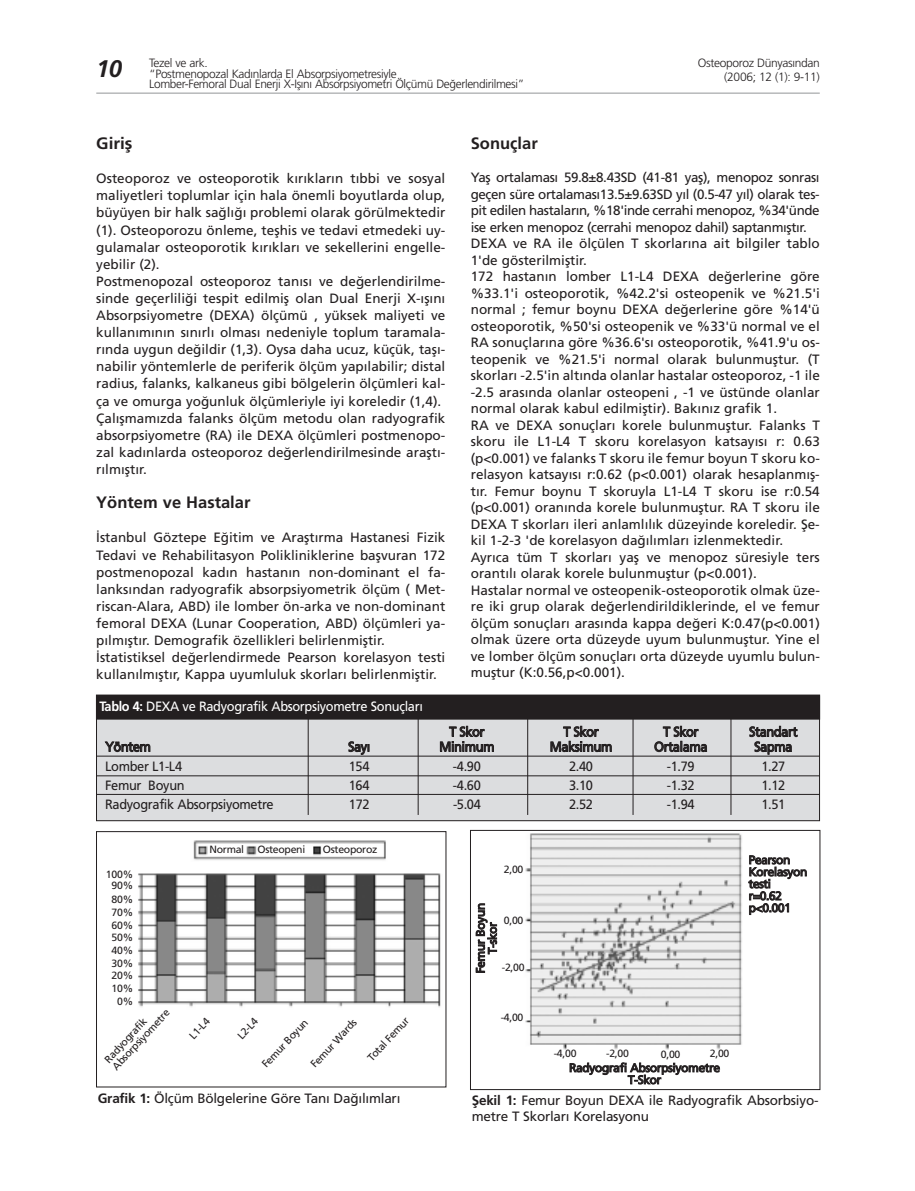
<style>
.page{position:relative;width:915px;height:1191px;background:#fff}
.page>*{position:absolute;margin:0;border:0;box-sizing:border-box;transform-origin:0 0}
.t1{font:italic 700 24px "Frutiger";color:#231f20}
.t2{font:700 16.5px "Frutiger";color:#231f20}
.t3{font:700 16.5px "Frutiger";color:#231f20;scale:1.04 1}
.t4{font:13.5px/16.5px "Frutiger";color:#231f20}
.t5{font:13.5px "Frutiger";color:#231f20;scale:.95 1}
.t6{font:13.5px "Frutiger";letter-spacing:-.03em;color:#231f20;scale:.95 1}
.t7{font:13.5px "Frutiger";letter-spacing:-.03em;color:#fff;scale:.95 1}
.t8{font:300 12px/10.5px "Frutiger";letter-spacing:-.03em;color:#231f20}
.t9{font:12px/12px "Frutiger";letter-spacing:-.03em;color:#231f20;text-align:center}
.t10{font:10.5px/12.6px "Frutiger";letter-spacing:-.03em;color:#231f20;text-align:center}
.s1{font-weight:700}
</style>
<div class="page">
<hr style="left:96px;top:93px;width:723px;height:1px;background:#939598">
<div style="left:97px;top:696px;width:722px;height:124px;background:#dcdddf"></div>
<div style="left:96px;top:696px;width:723px;height:125px;border:1px solid #231f20"></div>
<div style="left:97px;top:695px;width:722px;height:24px;background:#231f20"></div>
<hr style="left:96px;top:756px;width:723px;height:1px;background:#231f20">
<hr style="left:96px;top:775px;width:723px;height:1px;background:#231f20">
<hr style="left:96px;top:794px;width:723px;height:1px;background:#231f20">
<hr style="left:308px;top:718px;width:1px;height:97px;background:#231f20">
<hr style="left:418px;top:718px;width:1px;height:97px;background:#231f20">
<hr style="left:527px;top:718px;width:1px;height:97px;background:#231f20">
<hr style="left:632px;top:718px;width:1px;height:97px;background:#231f20">
<hr style="left:730px;top:718px;width:1px;height:97px;background:#231f20">
<img style="left:525px;top:833px;width:217px;height:217px">
<div style="left:470px;top:830px;width:349px;height:259px;border:1px solid #231f20"></div>
<img style="left:138px;top:840px;width:303px;height:167px">
<div style="left:96px;top:831px;width:350px;height:256px;border:1px solid #231f20"></div>
<h1 class="t1" style="left:96px;top:59px;width:28px">10</h1>
<p class="t8" style="left:149px;top:59px;width:377px">Tezel ve ark.<br>“Postmenopozal Kad›nlarda El Absorpsiyometresiyle<br>Lomber-Femoral Dual Enerji X-Ifl›n› Absorpsiyometri Ölçümü De¤erlendirilmesi”</p>
<p class="t8" style="left:697px;top:59px;width:123px">Osteoporoz Dünyas›ndan</p>
<p class="t8" style="left:724px;top:72px;width:97px">(2006; 12 (1): 9-11)</p>
<p class="t3" style="left:96px;top:137px;width:36px">Girifl</p>
<p class="t4" style="left:96px;top:171px;width:350px;line-height:17.1px">Osteoporoz ve osteoporotik k›r›klar›n t›bbi ve sosyal maliyetleri toplumlar için hala önemli boyutlarda olup, büyüyen bir halk sa¤l›¤› problemi olarak görülmektedir (1). Osteoporozu önleme, teflhis ve tedavi etmedeki uy&shy;gulamalar osteoporotik k›r›klar› ve sekellerini engelle&shy;yebilir (2).<br>Postmenopozal osteoporoz tan›s› ve de¤erlendirilme&shy;sinde geçerlili¤i tespit edilmifl olan Dual Enerji X-›fl›n› Absorpsiyometre (DEXA) ölçümü , yüksek maliyeti ve kullan›m›n›n s›n›rl› olmas› nedeniyle toplum taramala&shy;r›nda uygun de¤ildir (1,3). Oysa daha ucuz, küçük, tafl›- nabilir yöntemlerle de periferik ölçüm yap›labilir; distal radius, falanks, kalkaneus gibi bölgelerin ölçümleri kal&shy;ça ve omurga yo¤unluk ölçümleriyle iyi koreledir (1,4).<br>Çal›flmam›zda falanks ölçüm metodu olan radyografik absorpsiyometre (RA) ile DEXA ölçümleri postmenopo&shy;zal kad›nlarda osteoporoz de¤erlendirilmesinde araflt›- r›lm›flt›r.</p>
<p class="t2" style="left:96px;top:496px;width:156px">Yöntem ve Hastalar</p>
<p class="t4" style="left:96px;top:530px;width:350px;line-height:17.1px">‹stanbul Göztepe E¤itim ve Araflt›rma Hastanesi Fizik Tedavi ve Rehabilitasyon Polikliniklerine baflvuran 172 postmenopozal kad›n hastan›n non-dominant el fa&shy;lanks›ndan radyografik absorpsiyometrik ölçüm ( Met&shy;riscan-Alara, ABD) ile lomber ön-arka ve non-dominant femoral DEXA (Lunar Cooperation, ABD) ölçümleri ya&shy;p›lm›flt›r. Demografik özellikleri belirlenmifltir. ‹statistiksel de¤erlendirmede Pearson korelasyon testi kullan›lm›flt›r, Kappa uyumluluk skorlar› belirlenmifltir.</p>
<p class="t7" style="left:99px;top:701px;width:342px"><span class="s1">Tablo 4:</span> DEXA ve Radyografik Absorpsiyometre Sonuçlar›</p>
<p class="t2" style="left:470px;top:137px;width:68px">Sonuçlar</p>
<p class="t4" style="left:470px;top:170px;width:350px">Yafl ortalamas› 59.8±8.43SD (41-81 yafl), menopoz sonras› geçen süre ortalamas›13.5±9.63SD y›l (0.5-47 y›l) olarak tes&shy;pit edilen hastalar›n, %18'inde cerrahi menopoz, %34'ünde ise erken menopoz (cerrahi menopoz dahil) saptanm›flt›r.<br>DEXA ve RA ile ölçülen T skorlar›na ait bilgiler tablo 1'de gösterilmifltir.<br>172 hastan›n lomber L1-L4 DEXA de¤erlerine göre %33.1'i osteoporotik, %42.2'si osteopenik ve %21.5'i normal ; femur boynu DEXA de¤erlerine göre %14'ü osteoporotik, %50'si osteopenik ve %33'ü normal ve el RA sonuçlar›na göre %36.6's› osteoporotik, %41.9'u os&shy;teopenik ve %21.5'i normal olarak bulunmufltur. (T skorlar› -2.5'in alt›nda olanlar hastalar osteoporoz, -1 ile -2.5 aras›nda olanlar osteopeni , -1 ve üstünde olanlar normal olarak kabul edilmifltir). Bak›n›z grafik 1.<br>RA ve DEXA sonuçlar› korele bulunmufltur. Falanks T skoru ile L1-L4 T skoru korelasyon katsay›s› r: 0.63 (p&lt;0.001) ve falanks T skoru ile femur boyun T skoru ko&shy;relasyon katsay›s› r:0.62 (p&lt;0.001) olarak hesaplanm›fl&shy;t›r. Femur boynu T skoruyla L1-L4 T skoru ise r:0.54 (p&lt;0.001) oran›nda korele bulunmufltur. RA T skoru ile DEXA T skorlar› ileri anlaml›l›k düzeyinde koreledir. fie&shy;kil 1-2-3 'de korelasyon da¤›l›mlar› izlenmektedir.<br>Ayr›ca tüm T skorlar› yafl ve menopoz süresiyle ters orant›l› olarak korele bulunmufltur (p&lt;0.001).<br>Hastalar normal ve osteopenik-osteoporotik olmak üze&shy;re iki grup olarak de¤erlendirildiklerinde, el ve femur ölçüm sonuçlar› aras›nda kappa de¤eri K:0.47(p&lt;0.001) olmak üzere orta düzeyde uyum bulunmufltur. Yine el ve lomber ölçüm sonuçlar› orta düzeyde uyumlu bulun&shy;mufltur (K:0.56,p&lt;0.001).</p>
<p class="t5" style="left:449px;top:726px;width:39px">T Skor</p>
<p class="t5" style="left:563px;top:726px;width:39px">T Skor</p>
<p class="t5" style="left:663px;top:726px;width:39px">T Skor</p>
<p class="t6" style="left:748px;top:726px;width:53px">Standart</p>
<p class="t5" style="left:105px;top:741px;width:49px">Yöntem</p>
<p class="t5" style="left:348px;top:741px;width:25px">Say›</p>
<p class="t6" style="left:439px;top:741px;width:60px">Minimum</p>
<p class="t6" style="left:549px;top:741px;width:67px">Maksimum</p>
<p class="t6" style="left:654px;top:741px;width:58px">Ortalama</p>
<p class="t5" style="left:754px;top:741px;width:42px">Sapma</p>
<p class="t6" style="left:105px;top:761px;width:82px">Lomber L1-L4</p>
<p class="t5" style="left:349px;top:761px;width:23px">154</p>
<p class="t5" style="left:453px;top:761px;width:31px">-4.90</p>
<p class="t5" style="left:569px;top:761px;width:27px">2.40</p>
<p class="t5" style="left:666px;top:761px;width:31px">-1.79</p>
<p class="t5" style="left:761px;top:761px;width:27px">1.27</p>
<p class="t6" style="left:105px;top:780px;width:85px">Femur Boyun</p>
<p class="t5" style="left:349px;top:780px;width:23px">164</p>
<p class="t5" style="left:453px;top:780px;width:31px">-4.60</p>
<p class="t5" style="left:569px;top:780px;width:27px">3.10</p>
<p class="t5" style="left:666px;top:780px;width:31px">-1.32</p>
<p class="t5" style="left:761px;top:780px;width:27px">1.12</p>
<p class="t6" style="left:105px;top:799px;width:179px">Radyografik Absorpsiyometre</p>
<p class="t5" style="left:349px;top:799px;width:23px">172</p>
<p class="t5" style="left:453px;top:799px;width:31px">-5.04</p>
<p class="t5" style="left:569px;top:799px;width:27px">2.52</p>
<p class="t5" style="left:666px;top:799px;width:31px">-1.94</p>
<p class="t5" style="left:761px;top:799px;width:27px">1.51</p>
<p class="t10" style="left:106px;top:870px;width:29px;line-height:10.4px">100%<br>90%</p>
<p class="t10" style="left:111px;top:893px;width:23px;text-align:justify">80% 70% 60% 50% 40% 30% 20%</p>
<p class="t10" style="left:111px;top:983px;width:23px">10%<br>0%</p>
<p class="t10" style="left:209px;top:844px;width:36px">Normal</p>
<p class="t10" style="left:257px;top:844px;width:49px">Osteopeni</p>
<p class="t10" style="left:323px;top:844px;width:56px">Osteoporoz</p>
<p class="t10" style="left:103px;top:1058px;width:80px;line-height:10.5px;text-align:left;rotate:-47deg">Radyografik<br>Absorpsiyometre</p>
<p class="t10" style="left:187px;top:1033px;width:26px;rotate:-47deg">L1-L4</p>
<p class="t10" style="left:235px;top:1033px;width:26px;rotate:-47deg">L2-L4</p>
<p class="t10" style="left:260px;top:1062px;width:64px;rotate:-47deg">Femur Boyun</p>
<p class="t10" style="left:308px;top:1062px;width:63px;rotate:-47deg">Femur Wards</p>
<p class="t10" style="left:365px;top:1055px;width:57px;rotate:-47deg">Total Femur</p>
<p class="t10" style="left:503px;top:863px;width:21px">2,00</p>
<p class="t9" style="left:475px;top:973px;width:72px;rotate:-90deg">Femur Boyun<br>T-skor</p>
<p class="t10" style="left:503px;top:914px;width:21px">0,00</p>
<p class="t10" style="left:501px;top:961px;width:24px">-2,00</p>
<p class="t10" style="left:500px;top:1011px;width:24px">-4,00</p>
<p class="t9" style="left:748px;top:854px;width:60px;text-align:left">Pearson<br>Korelasyon testi<br>r=0.62 p&lt;0.001</p>
<p class="t10" style="left:553px;top:1047px;width:24px">-4,00</p>
<p class="t9" style="left:569px;top:1062px;width:152px">Radyografi Absorpsiyometre<br>T-Skor</p>
<p class="t10" style="left:606px;top:1048px;width:24px">-2,00</p>
<p class="t10" style="left:660px;top:1048px;width:21px">0,00</p>
<p class="t10" style="left:709px;top:1048px;width:21px">2,00</p>
<p class="t4" style="left:98px;top:1091px;width:304px"><span class="s1">Grafik 1:</span> Ölçüm Bölgelerine Göre Tan› Da¤›l›mlar›</p>
<p class="t4" style="left:471px;top:1093px;width:348px"><span class="s1">fiekil 1:</span> Femur Boyun DEXA ile Radyografik Absorbsiyo&shy;metre T Skorlar› Korelasyonu</p>
</div>
